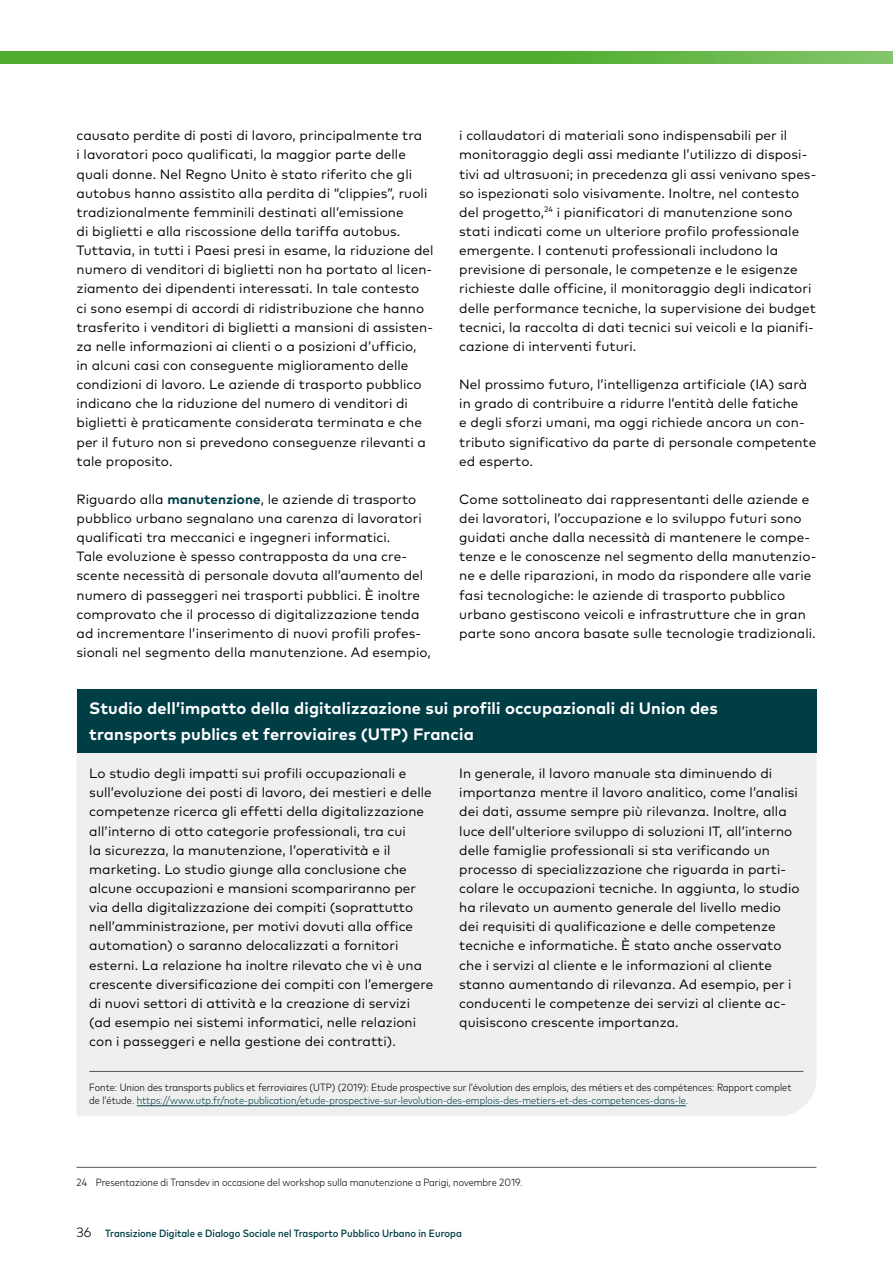
<style>
.page{position:relative;width:893px;height:1263px;background:#fff}
.page>*{position:absolute;margin:0;border:0;box-sizing:border-box;transform-origin:0 0}
.Subhead_Infobox_IT{font:700 16.5px/25.5px "Mark Pro";letter-spacing:.01em;color:#fff}
.Copy_IT{font:13.5px/19.2px "Mark Pro";letter-spacing:.005em;color:#000}
.Quelle_IT{font:300 condensed 10.5px/12.8px "Mark Pro";color:#000}
.Fußnoten_IT{font:300 condensed 10.5px "Mark Pro";color:#000}
.t1{font:500 condensed 10.5px "Mark Pro";color:#003e46}
.s1{font-weight:700;color:#003e46}
.s2{color:#003e46}
.s3{font-weight:300;font-stretch:normal;font-size:13.5px;color:#000}
</style>
<div class="page">
<svg style="left:0;top:51px;width:893px;height:13px;background:#59b23a"></svg>
<hr style="left:77px;top:1167px;width:739px;height:1px;background:#555">
<div style="left:77px;top:753px;width:739px;height:363px;background:#efefef"></div>
<div style="left:77px;top:689px;width:739px;height:64px;background:#003e46"></div>
<hr style="left:89px;top:1071px;width:714px;height:1px;background:#555">
<hr style="left:137px;top:1105px;width:549px;height:1px;background:#003e46">
<p class="Copy_IT" style="left:77px;top:125px;width:358px">causato perdite di posti di lavoro, principalmente tra<br>i lavoratori poco qualificati, la maggior parte delle quali donne. Nel Regno Unito è stato riferito che gli autobus hanno assistito alla perdita di “clippies”, ruoli tradizionalmente femminili destinati all’emissione<br>di biglietti e alla riscossione della tariffa autobus.<br>Tuttavia, in tutti i Paesi presi in esame, la riduzione del numero di venditori di biglietti non ha portato al licen&shy;ziamento dei dipendenti interessati. In tale contesto<br>ci sono esempi di accordi di ridistribuzione che hanno trasferito i venditori di biglietti a mansioni di assisten&shy;za nelle informazioni ai clienti o a posizioni d’ufficio,<br>in alcuni casi con conseguente miglioramento delle condizioni di lavoro. Le aziende di trasporto pubblico indicano che la riduzione del numero di venditori di biglietti è praticamente considerata terminata e che per il futuro non si prevedono conseguenze rilevanti a tale proposito.</p>
<p class="Copy_IT" style="left:77px;top:488px;width:356px">Riguardo alla <span class="s1">manutenzione</span>, le aziende di trasporto pubblico urbano segnalano una carenza di lavoratori qualificati tra meccanici e ingegneri informatici.<br>Tale evoluzione è spesso contrapposta da una cre&shy;scente necessità di personale dovuta all’aumento del numero di passeggeri nei trasporti pubblici. È inoltre comprovato che il processo di digitalizzazione tenda ad incrementare l’inserimento di nuovi profili profes&shy;sionali nel segmento della manutenzione. Ad esempio,</p>
<p class="Copy_IT" style="left:459px;top:125px;width:359px">i collaudatori di materiali sono indispensabili per il monitoraggio degli assi mediante l’utilizzo di disposi&shy;tivi ad ultrasuoni; in precedenza gli assi venivano spes&shy;so ispezionati solo visivamente. Inoltre, nel contesto del progetto,<sup>24</sup> i pianificatori di manutenzione sono stati indicati come un ulteriore profilo professionale emergente. I contenuti professionali includono la previsione di personale, le competenze e le esigenze richieste dalle officine, il monitoraggio degli indicatori delle performance tecniche, la supervisione dei budget tecnici, la raccolta di dati tecnici sui veicoli e la pianifi&shy;cazione di interventi futuri.</p>
<p class="Copy_IT" style="left:459px;top:374px;width:359px">Nel prossimo futuro, l’intelligenza artificiale (IA) sarà in grado di contribuire a ridurre l’entità delle fatiche<br>e degli sforzi umani, ma oggi richiede ancora un con&shy;tributo significativo da parte di personale competente ed esperto.</p>
<p class="Copy_IT" style="left:459px;top:488px;width:359px">Come sottolineato dai rappresentanti delle aziende e dei lavoratori, l’occupazione e lo sviluppo futuri sono guidati anche dalla necessità di mantenere le compe&shy;tenze e le conoscenze nel segmento della manutenzio&shy;ne e delle riparazioni, in modo da rispondere alle varie fasi tecnologiche: le aziende di trasporto pubblico urbano gestiscono veicoli e infrastrutture che in gran parte sono ancora basate sulle tecnologie tradizionali.</p>
<p class="Subhead_Infobox_IT" style="left:89px;top:694px;width:630px">Studio dell’impatto della digitalizzazione sui profili occupazionali di Union des transports publics et ferroviaires (UTP) Francia</p>
<p class="Copy_IT" style="left:89px;top:763px;width:346px">Lo studio degli impatti sui profili occupazionali e sull’evoluzione dei posti di lavoro, dei mestieri e delle competenze ricerca gli effetti della digitalizzazione all’interno di otto categorie professionali, tra cui<br>la sicurezza, la manutenzione, l’operatività e il marketing. Lo studio giunge alla conclusione che alcune occupazioni e mansioni scompariranno per via della digitalizzazione dei compiti (soprattutto nell’amministrazione, per motivi dovuti alla office automation) o saranno delocalizzati a fornitori esterni. La relazione ha inoltre rilevato che vi è una crescente diversificazione dei compiti con l’emergere di nuovi settori di attività e la creazione di servizi (ad esempio nei sistemi informatici, nelle relazioni con i passeggeri e nella gestione dei contratti).</p>
<p class="Copy_IT" style="left:459px;top:763px;width:342px">In generale, il lavoro manuale sta diminuendo di importanza mentre il lavoro analitico, come l’analisi dei dati, assume sempre più rilevanza. Inoltre, alla luce dell’ulteriore sviluppo di soluzioni IT, all’interno delle famiglie professionali si sta verificando un processo di specializzazione che riguarda in parti&shy;colare le occupazioni tecniche. In aggiunta, lo studio ha rilevato un aumento generale del livello medio dei requisiti di qualificazione e delle competenze tecniche e informatiche. È stato anche osservato che i servizi al cliente e le informazioni al cliente stanno aumentando di rilevanza. Ad esempio, per i conducenti le competenze dei servizi al cliente ac&shy;quisiscono crescente importanza.</p>
<p class="Quelle_IT" style="left:89px;top:1080px;width:704px">Fonte: Union des transports publics et ferroviaires (UTP) (2019): Etude prospective sur l’évolution des emplois, des métiers et des compétences: Rapport complet de l’étude. <span class="s2">https://www.utp.fr/note-publication/etude-prospective-sur-levolution-des-emplois-des-metiers-et-des-competences-dans-le</span>.</p>
<p class="Fußnoten_IT" style="left:77px;top:1175px;width:447px">24 Presentazione di Transdev in occasione del workshop sulla manutenzione a Parigi, novembre 2019.</p>
<p class="t1" style="left:77px;top:1226px;width:387px"><span class="s3">36</span> Transizione Digitale e Dialogo Sociale nel Trasporto Pubblico Urbano in Europa</p>
</div>
